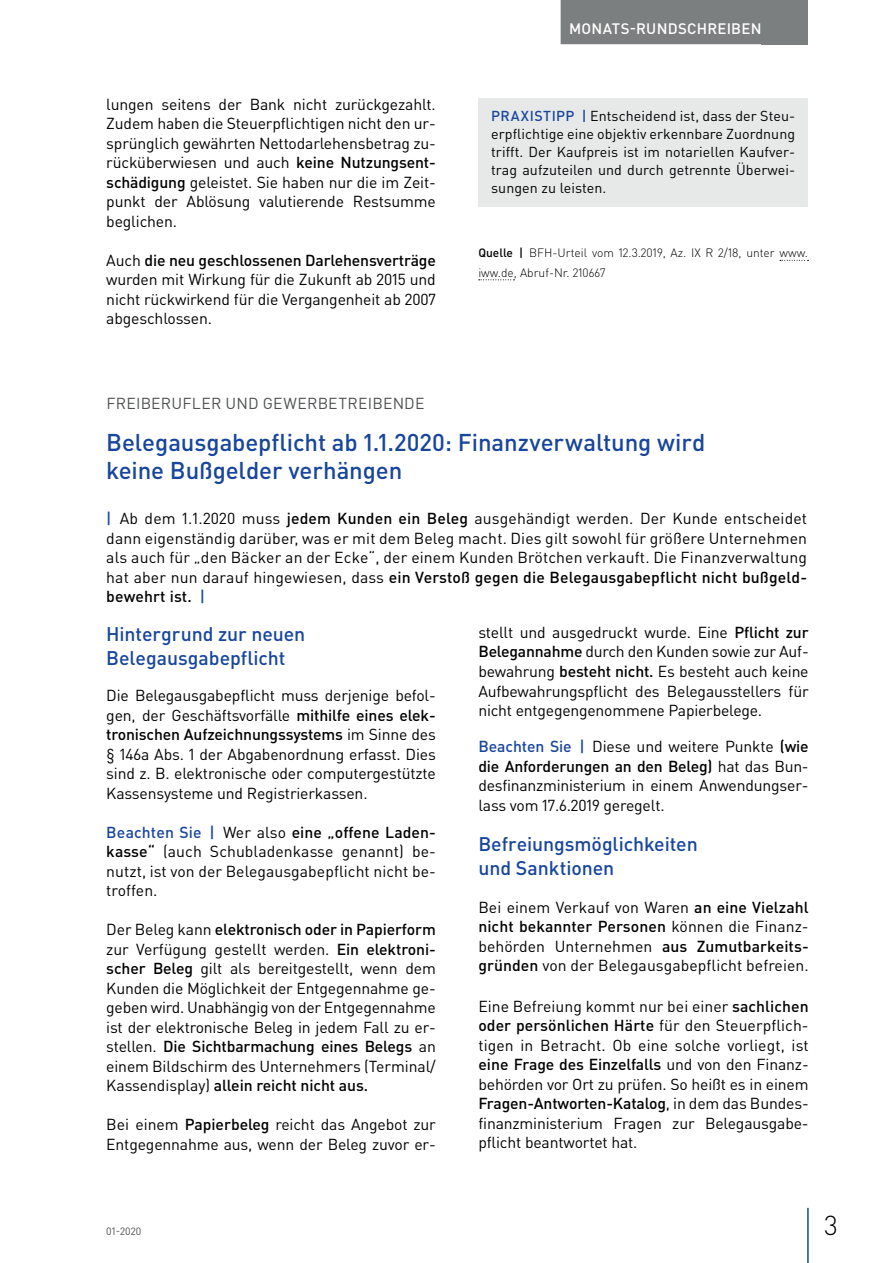
<style>
.page{position:relative;width:893px;height:1263px;background:#fff}
.page>*{position:absolute;margin:0;border:0;box-sizing:border-box;transform-origin:0 0}
.t1{font:300 27px "DIN Pro";color:#000002}
.t2{font:500 24px/28.5px "DIN Pro";letter-spacing:-.005em;color:#18469d}
.t3{font:500 19.5px/24px "DIN Pro";letter-spacing:-.005em;color:#18469d}
.t4{font:15.75px/19.5px "DIN Pro";letter-spacing:-.01em;color:#000002;text-align:justify}
.t5{font:15.75px "DIN Pro";letter-spacing:.015em;color:#4f5152}
.t6{font:500 15px "DIN Pro";letter-spacing:.015em;color:#fff}
.t7{font:14.25px/18px "DIN Pro";letter-spacing:.005em;color:#000002;text-align:justify}
.t8{font:300 12px/19.5px "DIN Pro";color:#000002}
.t9{font:10.5px "DIN Pro";color:#4f5152}
.s1{font-weight:500}
.s2{font-weight:500;color:#18469d}
</style>
<div class="page">
<div style="left:762px;top:0;width:46px;height:44px;background:#7c7f7f"></div>
<hr style="left:807px;top:1208px;width:2px;height:55px;background:#18469d">
<div style="left:561px;top:0;width:209px;height:44px;background:#7c7f7f"></div>
<svg style="left:780px;top:260px;width:28px;height:1px"></svg>
<svg style="left:479px;top:279px;width:35px;height:1px"></svg>
<div style="left:478px;top:98px;width:330px;height:108px;background:#e6e9e8"></div>
<p class="t4" style="left:106px;top:94px;width:331px">lungen seitens der Bank nicht zurückgezahlt.<br>Zudem haben die Steuerpflichtigen nicht den ur&shy;sprünglich gewährten Nettodarlehensbetrag zu&shy;rücküberwiesen und auch <span class="s1">keine Nutzungsent&shy;schädigung</span> geleistet. Sie haben nur die im Zeit&shy;punkt der Ablösung valutierende Restsumme beglichen.</p>
<p class="t4" style="left:106px;top:250px;width:331px">Auch <span class="s1">die neu geschlossenen Darlehensverträge </span>wurden mit Wirkung für die Zukunft ab 2015 und nicht rückwirkend für die Vergangenheit ab 2007 abgeschlossen.</p>
<p class="t6" style="left:569px;top:18px;width:194px">MONATS-RUNDSCHREIBEN</p>
<p class="t7" style="left:491px;top:107px;width:306px"><span class="s2">PRAXISTIPP |</span> Entscheidend ist, dass der Steu&shy;erpflichtige eine objektiv erkennbare Zuordnung trifft. Der Kaufpreis ist im notariellen Kaufver&shy;trag aufzuteilen und durch getrennte Überwei&shy;sungen zu leisten.</p>
<p class="t8" style="left:478px;top:243px;width:331px"><span class="s1">Quelle |</span> BFH-Urteil vom 12.3.2019, Az. IX R 2/18, unter www. iww.de, Abruf-Nr. 210667</p>
<p class="t5" style="left:106px;top:392px;width:320px">FREIBERUFLER UND GEWERBETREIBENDE</p>
<h2 class="t2" style="left:106px;top:427px;width:601px">Belegausgabepflicht ab 1.1.2020: Finanzverwaltung wird keine Bußgelder verhängen</h2>
<p class="t4" style="left:106px;top:508px;width:702px"><span class="s2">|</span> Ab dem 1.1.2020 muss <span class="s1">jedem Kunden ein Beleg</span> ausgehändigt werden. Der Kunde entscheidet dann eigenständig darüber, was er mit dem Beleg macht. Dies gilt sowohl für größere Unternehmen als auch für „den Bäcker an der Ecke“, der einem Kunden Brötchen verkauft. Die Finanzverwaltung hat aber nun darauf hingewiesen, dass <span class="s1">ein Verstoß gegen die Belegausgabepflicht nicht bußgeld&shy;bewehrt ist.</span> <span class="s2">|</span></p>
<p class="t3" style="left:106px;top:621px;width:201px">Hintergrund zur neuen<br>Belegausgabepflicht</p>
<p class="t4" style="left:106px;top:685px;width:331px">Die Belegausgabepflicht muss derjenige befol&shy;gen, der Geschäftsvorfälle <span class="s1">mithilfe eines elek&shy;tronischen Aufzeichnungssystems</span> im Sinne des § 146a Abs. 1 der Abgabenordnung erfasst. Dies sind z. B. elektronische oder computergestützte Kassensysteme und Registrierkassen.</p>
<p class="t4" style="left:106px;top:821px;width:331px"><span class="s2">Beachten Sie |</span> Wer also <span class="s1">eine „offene Laden&shy;kasse“</span> (auch Schubladenkasse genannt) be&shy;nutzt, ist von der Belegausgabepflicht nicht be&shy;troffen.</p>
<p class="t4" style="left:106px;top:919px;width:331px">Der Beleg kann <span class="s1">elektronisch oder in Papierform </span>zur Verfügung gestellt werden. <span class="s1">Ein elektroni&shy;scher Beleg</span> gilt als bereitgestellt, wenn dem Kunden die Möglichkeit der Entgegennahme ge&shy;geben wird. Unabhängig von der Entgegennahme ist der elektronische Beleg in jedem Fall zu er&shy;stellen. <span class="s1">Die Sichtbarmachung eines Belegs</span> an einem Bildschirm des Unternehmers (Terminal/ Kassendisplay) <span class="s1">allein reicht nicht aus.</span></p>
<p class="t4" style="left:106px;top:1114px;width:331px">Bei einem <span class="s1">Papierbeleg</span> reicht das Angebot zur<br>Entgegennahme aus, wenn der Beleg zuvor er-</p>
<p class="t4" style="left:478px;top:622px;width:332px">stellt und ausgedruckt wurde. Eine <span class="s1">Pflicht zur Belegannahme</span> durch den Kunden sowie zur Auf&shy;bewahrung <span class="s1">besteht nicht.</span> Es besteht auch keine Aufbewahrungspflicht des Belegausstellers für nicht entgegengenommene Papierbelege.</p>
<p class="t4" style="left:478px;top:736px;width:332px"><span class="s2">Beachten Sie |</span> Diese und weitere Punkte <span class="s1">(wie die Anforderungen an den Beleg)</span> hat das Bun&shy;desfinanzministerium in einem Anwendungser&shy;lass vom 17.6.2019 geregelt.</p>
<p class="t3" style="left:478px;top:831px;width:221px">Befreiungsmöglichkeiten und Sanktionen</p>
<p class="t4" style="left:478px;top:896px;width:332px">Bei einem Verkauf von Waren <span class="s1">an eine Vielzahl nicht bekannter Personen</span> können die Finanz&shy;behörden Unternehmen <span class="s1">aus Zumutbarkeits&shy;gründen</span> von der Belegausgabepflicht befreien.</p>
<p class="t4" style="left:478px;top:995px;width:332px">Eine Befreiung kommt nur bei einer <span class="s1">sachlichen oder persönlichen Härte</span> für den Steuerpflich&shy;tigen in Betracht. Ob eine solche vorliegt, ist <span class="s1">eine Frage des Einzelfalls</span> und von den Finanz&shy;behörden vor Ort zu prüfen. So heißt es in einem <span class="s1">Fragen-Antworten-Katalog</span>, in dem das Bundes&shy;finanzministerium Fragen zur Belegausgabe&shy;pflicht beantwortet hat.</p>
<p class="t9" style="left:106px;top:1224px;width:37px">01-2020</p>
<h1 class="t1" style="left:824px;top:1207px;width:15px">3</h1>
</div>
